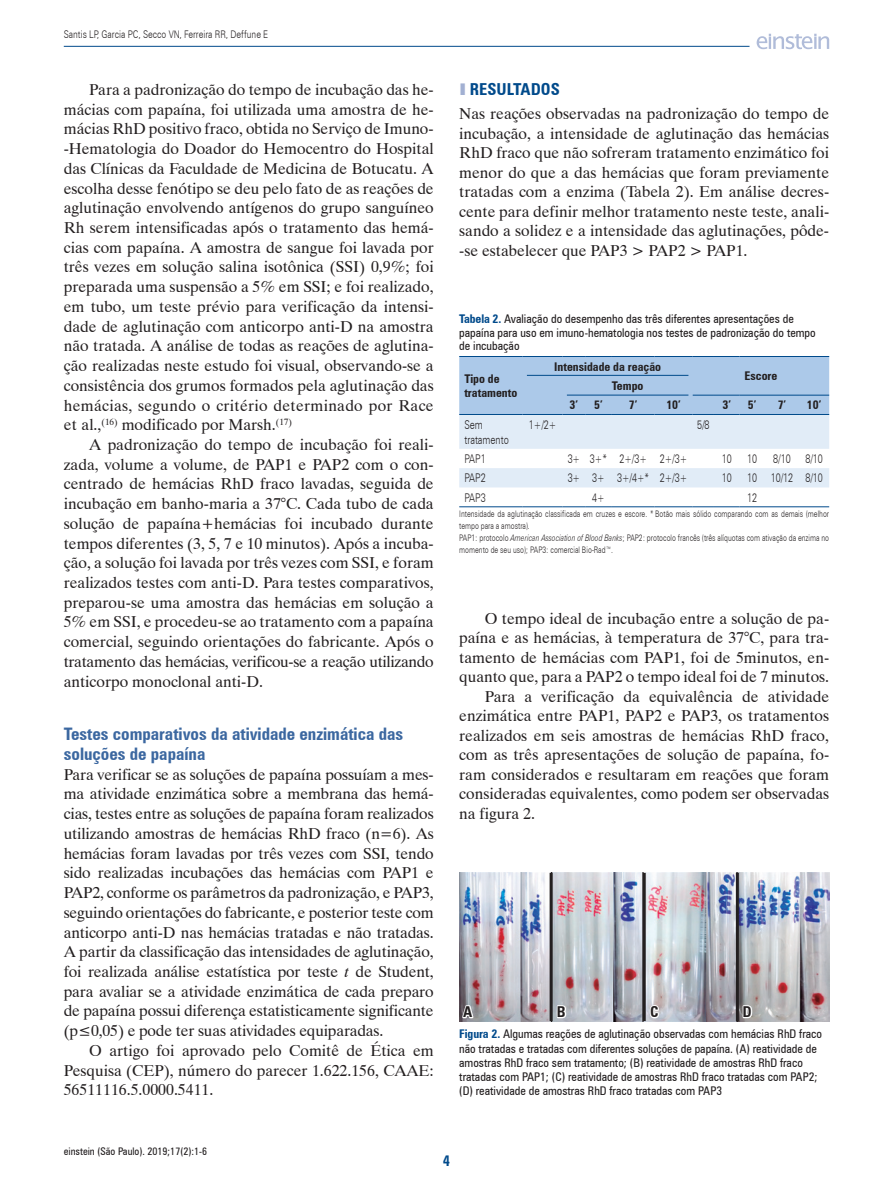
<style>
.page{position:relative;width:893px;height:1191px;background:#fff}
.page>*{position:absolute;margin:0;border:0;box-sizing:border-box;transform-origin:0 0}
.t1{font:700 condensed 17.25px/19.6px "Zurich BT";color:#3b67a0}
.t2{font:700 condensed 16.5px "Zurich BT";color:#004a8b}
.t3{font:15.75px/19.6px "Dutch 801 BT";color:#231f20;text-align:justify}
.t4{font:700 condensed 15px "Zurich BT";color:#231f20}
.t5{font:700 condensed 15px "Zurich BT";color:#004a8b}
.t6{font:condensed 12px/14.2px "Zurich BT";color:#231f20}
.t7{font:300 12px/15px "Zurich BT";color:#231f20;scale:.75 1}
.t8{font:700 condensed 12px/13.5px "Zurich BT";color:#231f20}
.t9{font:300 10.5px "Zurich BT";color:#231f20;scale:.8 1}
.t10{font:condensed 10.5px "Zurich BT";color:#231f20}
.t11{font:300 9px/12px "Zurich BT";color:#231f20;scale:.75 1}
.s1{font-style:italic}
.s2{color:#a2b0d2}
.s3{font-weight:700;color:#004a8b}
</style>
<div class="page">
<svg style="left:757px;top:34px;width:72px;height:15px"></svg>
<hr style="left:64px;top:46px;width:685px;height:1px;background:#004a8b">
<hr style="left:459px;top:506px;width:64px;height:1px;background:#004a8b">
<hr style="left:523px;top:506px;width:40px;height:1px;background:#004a8b">
<svg style="left:563px;top:506px;width:49px;height:1px"></svg>
<hr style="left:612px;top:506px;width:42px;height:1px;background:#004a8b">
<hr style="left:654px;top:506px;width:39px;height:1px;background:#004a8b">
<svg style="left:693px;top:506px;width:72px;height:1px"></svg>
<hr style="left:765px;top:506px;width:34px;height:1px;background:#004a8b">
<hr style="left:799px;top:506px;width:30px;height:1px;background:#004a8b">
<svg style="left:459px;top:356px;width:370px;height:131px;background:#cadcf0"></svg>
<hr style="left:765px;top:395px;width:34px;height:1px;background:#004a8b">
<hr style="left:799px;top:395px;width:30px;height:1px;background:#004a8b">
<hr style="left:527px;top:375px;width:161px;height:1px;background:#004a8b">
<hr style="left:567px;top:395px;width:121px;height:1px;background:#004a8b">
<img style="left:459px;top:873px;width:370px;height:148px">
<hr style="left:550px;top:873px;width:3px;height:148px;background:#231f20">
<hr style="left:643px;top:873px;width:3px;height:148px;background:#231f20">
<hr style="left:736px;top:873px;width:3px;height:148px;background:#231f20">
<svg style="left:460px;top:1004px;width:15px;height:16px"></svg>
<svg style="left:546px;top:1003px;width:22px;height:16px"></svg>
<svg style="left:648px;top:1003px;width:13px;height:17px"></svg>
<svg style="left:741px;top:1003px;width:13px;height:16px"></svg>
<p class="t9" style="left:64px;top:28px;width:257px">Santis LP, Garcia PC, Secco VN, Ferreira RR, Deffune E</p>
<p class="t3" style="left:64px;top:79px;width:371px;text-indent:26px">Para a padronização do tempo de incubação das he&shy;mácias com papaína, foi utilizada uma amostra de he&shy;mácias RhD positivo fraco, obtida no Serviço de Imuno--Hematologia do Doador do Hemocentro do Hospital das Clínicas da Faculdade de Medicina de Botucatu. A escolha desse fenótipo se deu pelo fato de as reações de aglutinação envolvendo antígenos do grupo sanguíneo Rh serem intensificadas após o tratamento das hemá&shy;cias com papaína. A amostra de sangue foi lavada por três vezes em solução salina isotônica (SSI) 0,9%; foi preparada uma suspensão a 5% em SSI; e foi realizado, em tubo, um teste prévio para verificação da intensi&shy;dade de aglutinação com anticorpo anti-D na amostra não tratada. A análise de todas as reações de aglutina&shy;ção realizadas neste estudo foi visual, observando-se a consistência dos grumos formados pela aglutinação das hemácias, segundo o critério determinado por Race et al.,<sup>(16)</sup> modificado por Marsh.<sup>(17)</sup></p>
<p class="t3" style="left:64px;top:434px;width:371px;text-indent:26px">A padronização do tempo de incubação foi reali&shy;zada, volume a volume, de PAP1 e PAP2 com o con&shy;centrado de hemácias RhD fraco lavadas, seguida de incubação em banho-maria a 37°C. Cada tubo de cada solução de papaína+hemácias foi incubado durante tempos diferentes (3, 5, 7 e 10 minutos). Após a incuba&shy;ção, a solução foi lavada por três vezes com SSI, e foram realizados testes com anti-D. Para testes comparativos, preparou-se uma amostra das hemácias em solução a 5% em SSI, e procedeu-se ao tratamento com a papaína comercial, seguindo orientações do fabricante. Após o tratamento das hemácias, verificou-se a reação utilizando anticorpo monoclonal anti-D.</p>
<p class="t1" style="left:64px;top:724px;width:341px">Testes comparativos da atividade enzimática das soluções de papaína</p>
<p class="t3" style="left:64px;top:764px;width:371px">Para verificar se as soluções de papaína possuíam a mes&shy;ma atividade enzimática sobre a membrana das hemá&shy;cias, testes entre as soluções de papaína foram realizados utilizando amostras de hemácias RhD fraco (n=6). As hemácias foram lavadas por três vezes com SSI, tendo sido realizadas incubações das hemácias com PAP1 e PAP2, conforme os parâmetros da padronização, e PAP3, seguindo orientações do fabricante, e posterior teste com anticorpo anti-D nas hemácias tratadas e não tratadas.<br>A partir da classificação das intensidades de aglutinação, foi realizada análise estatística por teste <span class="s1">t</span> de Student, para avaliar se a atividade enzimática de cada preparo de papaína possui diferença estatisticamente significante (p≤0,05) e pode ter suas atividades equiparadas.</p>
<p class="t3" style="left:64px;top:1040px;width:371px;text-indent:26px">O artigo foi aprovado pelo Comitê de Ética em Pesquisa (CEP), número do parecer 1.622.156, CAAE:<br>56511116.5.0000.5411.</p>
<p class="t2" style="left:459px;top:80px;width:102px"><span class="s2">❚</span> RESULTADOS</p>
<p class="t3" style="left:459px;top:104px;width:371px">Nas reações observadas na padronização do tempo de incubação, a intensidade de aglutinação das hemácias RhD fraco que não sofreram tratamento enzimático foi menor do que a das hemácias que foram previamente tratadas com a enzima (Tabela 2). Em análise decres&shy;cente para definir melhor tratamento neste teste, anali&shy;sando a solidez e a intensidade das aglutinações, pôde--se estabelecer que PAP3 &gt; PAP2 &gt; PAP1.</p>
<p class="t6" style="left:459px;top:312px;width:358px;line-height:13.5px"><span class="s3">Tabela 2.</span> Avaliação do desempenho das três diferentes apresentações de papaína para uso em imuno-hematologia nos testes de padronização do tempo de incubação</p>
<p class="t8" style="left:464px;top:372px;width:55px">Tipo de tratamento</p>
<p class="t8" style="left:554px;top:359px;width:109px">Intensidade da reação</p>
<p class="t8" style="left:744px;top:369px;width:34px">Escore</p>
<p class="t8" style="left:612px;top:379px;width:33px">Tempo</p>
<p class="t8" style="left:570px;top:398px;width:10px">3’</p>
<p class="t8" style="left:594px;top:398px;width:10px">5’</p>
<p class="t8" style="left:629px;top:398px;width:10px">7’</p>
<p class="t8" style="left:666px;top:398px;width:16px">10’</p>
<p class="t8" style="left:722px;top:398px;width:10px">3’</p>
<p class="t8" style="left:748px;top:398px;width:10px">5’</p>
<p class="t8" style="left:778px;top:398px;width:10px">7’</p>
<p class="t8" style="left:807px;top:398px;width:16px">10’</p>
<p class="t7" style="left:464px;top:417px;width:61px">Sem tratamento</p>
<p class="t7" style="left:529px;top:417px;width:38px">1+/2+</p>
<p class="t7" style="left:697px;top:417px;width:18px">5/8</p>
<p class="t7" style="left:464px;top:451px;width:30px">PAP1</p>
<p class="t7" style="left:568px;top:451px;width:161px">3+ 3+* 2+/3+ 2+/3+</p>
<p class="t7" style="left:722px;top:451px;width:15px">10</p>
<p class="t7" style="left:747px;top:451px;width:15px">10</p>
<p class="t7" style="left:773px;top:451px;width:68px">8/10 8/10</p>
<p class="t7" style="left:464px;top:470px;width:30px">PAP2</p>
<p class="t7" style="left:568px;top:470px;width:161px">3+ 3+ 3+/4+* 2+/3+</p>
<p class="t7" style="left:722px;top:470px;width:15px">10</p>
<p class="t7" style="left:747px;top:470px;width:102px">10 10/12 8/10</p>
<p class="t7" style="left:464px;top:490px;width:30px">PAP3</p>
<p class="t7" style="left:592px;top:490px;width:18px">4+</p>
<p class="t7" style="left:747px;top:490px;width:15px">12</p>
<p class="t11" style="left:459px;top:508px;width:495px">Intensidade da aglutinação classificada em cruzes e escore. * Botão mais sólido comparando com as demais (melhor tempo para a amostra).<br>PAP1: protocolo <span class="s1">American Association of Blood Banks</span>; PAP2: protocolo francês (três alíquotas com ativação da enzima no momento de seu uso); PAP3: comercial Bio-Rad™.</p>
<p class="t3" style="left:485px;top:608px;width:346px">O tempo ideal de incubação entre a solução de pa-</p>
<p class="t3" style="left:459px;top:627px;width:371px">paína e as hemácias, à temperatura de 37°C, para tra-</p>
<p class="t3" style="left:459px;top:647px;width:371px">tamento de hemácias com PAP1, foi de 5minutos, en-</p>
<p class="t3" style="left:459px;top:666px;width:371px">quanto que, para a PAP2 o tempo ideal foi de 7 minutos.</p>
<p class="t3" style="left:485px;top:686px;width:346px">Para a verificação da equivalência de atividade</p>
<p class="t3" style="left:459px;top:705px;width:371px">enzimática entre PAP1, PAP2 e PAP3, os tratamentos</p>
<p class="t3" style="left:459px;top:725px;width:371px">realizados em seis amostras de hemácias RhD fraco,</p>
<p class="t3" style="left:459px;top:744px;width:371px">com as três apresentações de solução de papaína, fo-</p>
<p class="t3" style="left:459px;top:764px;width:371px">ram considerados e resultaram em reações que foram</p>
<p class="t3" style="left:459px;top:783px;width:371px">consideradas equivalentes, como podem ser observadas</p>
<p class="t3" style="left:459px;top:803px;width:77px">na figura 2.</p>
<p class="t4" style="left:463px;top:1002px;width:11px">A</p>
<p class="t4" style="left:557px;top:1002px;width:10px">B</p>
<p class="t4" style="left:650px;top:1002px;width:10px">C</p>
<p class="t4" style="left:743px;top:1002px;width:11px">D</p>
<p class="t6" style="left:459px;top:1026px;width:364px"><span class="s3">Figura 2.</span> Algumas reações de aglutinação observadas com hemácias RhD fraco não tratadas e tratadas com diferentes soluções de papaína. (A) reatividade de amostras RhD fraco sem tratamento; (B) reatividade de amostras RhD fraco tratadas com PAP1; (C) reatividade de amostras RhD fraco tratadas com PAP2; (D) reatividade de amostras RhD fraco tratadas com PAP3</p>
<p class="t10" style="left:64px;top:1144px;width:145px">einstein (São Paulo). 2019;17(2):1-6</p>
<p class="t5" style="left:443px;top:1151px;width:9px">4</p>
</div>
